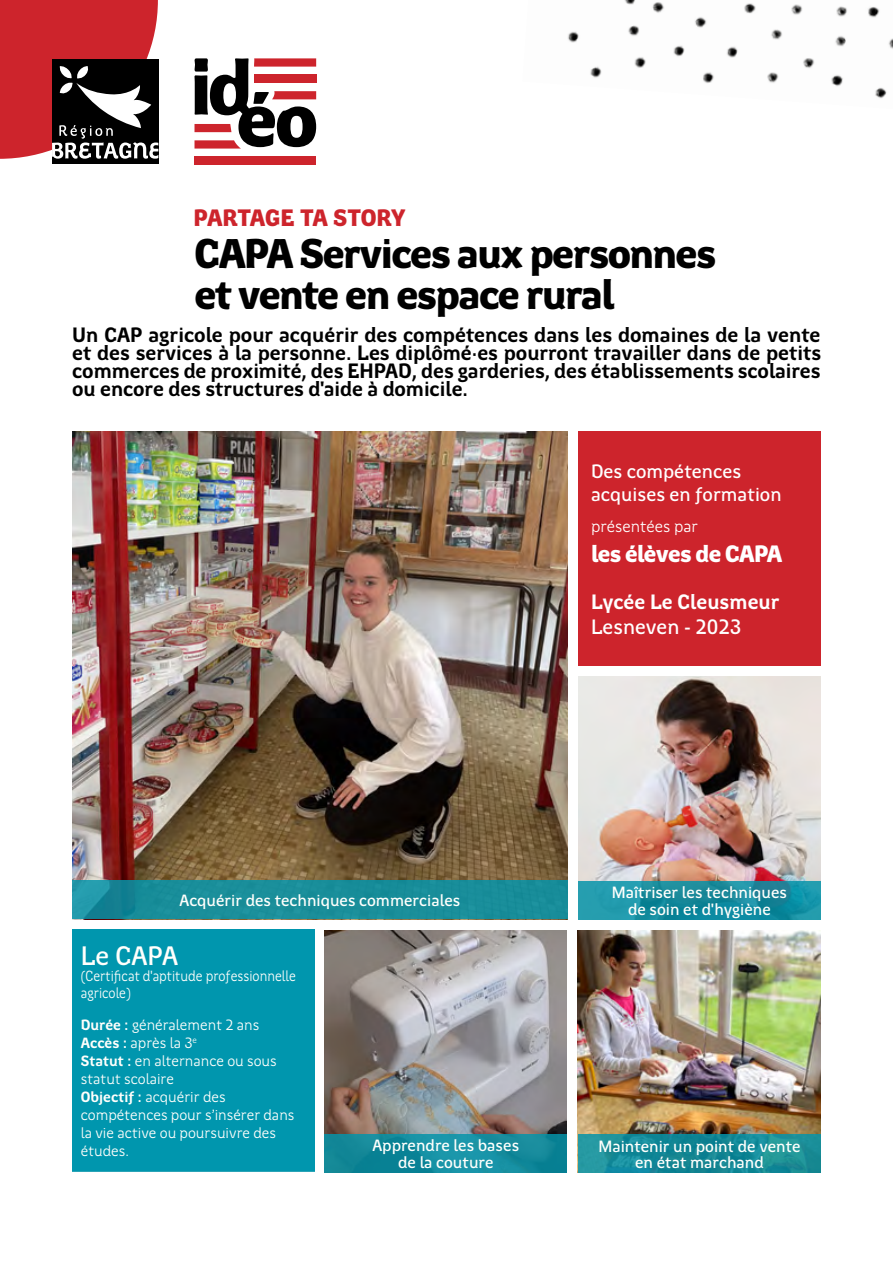
<style>
.page{position:relative;width:893px;height:1263px;background:#fff}
.page>*{position:absolute;margin:0;border:0;box-sizing:border-box;transform-origin:0 0}
.t1{font:900 42px/40.5px "Region Bretagne New";letter-spacing:-.04em;color:#000}
.t2{font:500 27px "Region Bretagne New";color:#fffffc}
.t3{font:900 24px "Region Bretagne New";letter-spacing:-.03em;color:#fff}
.t4{font:900 24px "Region Bretagne New";letter-spacing:-.01em;color:#cd242c}
.t5{font:700 21px/18px "Region Bretagne New";letter-spacing:-.005em;color:#000;text-align:justify}
.t6{font:700 21px "Region Bretagne New";color:#fff}
.t7{font:500 21px "Region Bretagne New";color:#fff}
.t8{font:500 19.5px/23.4px "Region Bretagne New";color:#fff}
.t9{font:500 16.5px/16.5px "Region Bretagne New";color:#fffffc;text-align:center}
.t10{font:16.5px "Region Bretagne New";color:#fff}
.t11{font:15px/18px "Region Bretagne New";color:#fffffc}
.t12{font:14.85px/16.2px "Region Bretagne New";color:#fffffc;scale:.91 1}
.s1{font-weight:700}
</style>
<div class="page">
<img style="left:72px;top:431px;width:496px;height:450px">
<img style="left:578px;top:677px;width:243px;height:204px">
<svg style="left:72px;top:881px;width:496px;height:38px;background:#188d9a"></svg>
<svg style="left:578px;top:881px;width:243px;height:38px;background:#188fa2"></svg>
<img style="left:578px;top:930px;width:242px;height:205px">
<svg style="left:578px;top:1135px;width:243px;height:38px;background:#178c98"></svg>
<div style="left:72px;top:930px;width:243px;height:241px;background:#0096ae"></div>
<div style="left:578px;top:431px;width:243px;height:235px;background:#cd242c"></div>
<div style="left:194px;top:157px;width:122px;height:8px;background:#cd242c"></div>
<svg style="left:194px;top:58px;width:122px;height:91px"></svg>
<div style="left:52px;top:59px;width:106px;height:105px;background:#000"></div>
<svg style="left:0;top:0;width:158px;height:159px"></svg>
<img style="left:568px;top:0;width:325px;height:99px">
<img style="left:324px;top:930px;width:243px;height:243px">
<svg style="left:325px;top:1134px;width:242px;height:38px;background:#128a9c"></svg>
<p class="t4" style="left:193px;top:205px;width:214px">PARTAGE TA STORY</p>
<h1 class="t1" style="left:195px;top:235px;width:523px">CAPA Services aux personnes et vente en espace rural</h1>
<p class="t5" style="left:72px;top:326px;width:750px">Un CAP agricole pour acquérir des compétences dans les domaines de la vente et des services à la personne. Les diplômé·es pourront travailler dans de petits commerces de proximité, des EHPAD, des garderies, des établissements scolaires ou encore des structures d'aide à domicile.</p>
<p class="t8" style="left:591px;top:460px;width:192px">Des compétences acquises en formation</p>
<p class="t10" style="left:591px;top:517px;width:108px">présentées par</p>
<p class="t3" style="left:591px;top:541px;width:193px">les élèves de CAPA</p>
<p class="t6" style="left:591px;top:590px;width:190px">Lycée Le Cleusmeur</p>
<p class="t7" style="left:591px;top:615px;width:152px">Lesneven - 2023</p>
<p class="t9" style="left:180px;top:892px;width:282px">Acquérir des techniques commerciales</p>
<p class="t9" style="left:612px;top:885px;width:177px">Maîtriser les techniques de soin et d'hygiène</p>
<p class="t2" style="left:81px;top:941px;width:99px">Le CAPA</p>
<p class="t12" style="left:81px;top:968px;width:238px">(Certificat d'aptitude professionnelle agricole)</p>
<p class="t11" style="left:81px;top:1016px;width:215px"><span class="s1">Durée :</span> généralement 2 ans<br><span class="s1">Accès :</span> après la 3<sup>e<br></sup><span class="s1">Statut :</span> en alternance ou sous statut scolaire<br><span class="s1">Objectif :</span> acquérir des compétences pour s’insérer dans la vie active ou poursuivre des études.</p>
<p class="t9" style="left:372px;top:1138px;width:148px">Apprendre les bases de la couture</p>
<p class="t9" style="left:598px;top:1138px;width:204px">Maintenir un point de vente en état marchand</p>
<p class="t9" style="left:624px;top:1145px;width:152px">Ranger les bouteilles</p>
</div>
